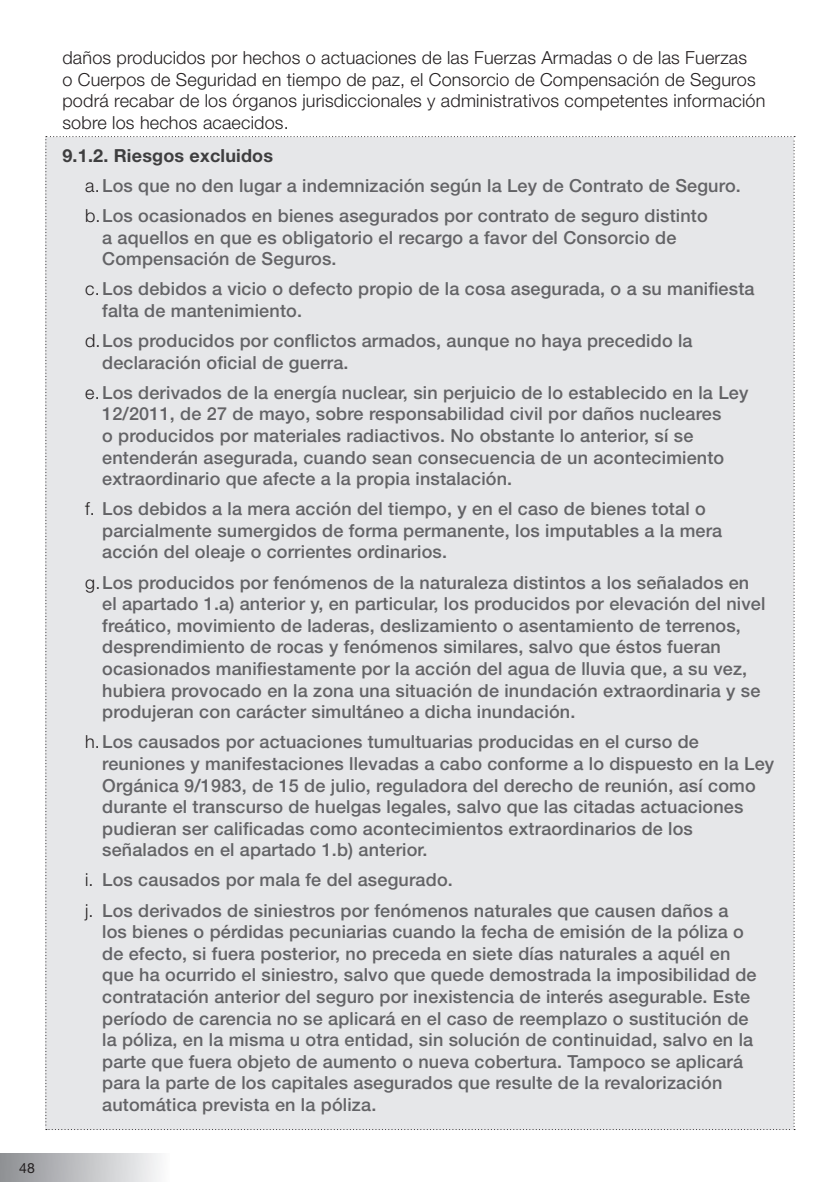
<style>
.page{position:relative;width:840px;height:1191px;background:#fff}
.page>*{position:absolute;margin:0;border:0;box-sizing:border-box;transform-origin:0 0}
.t1{font:500 18px/21.6px "Helvetica Neue LT Std";letter-spacing:.01em;color:#636366}
.t2{font:300 18px/21.6px "Helvetica Neue LT Std";letter-spacing:.01em;color:#231f20}
.subtítulo{font:700 18px "Helvetica Neue LT Std";letter-spacing:.01em;color:#3e3e3f}
.t3{font:14px "Helvetica Neue LT Std";color:#231f20}
.s1{font-weight:300;color:#231f20}
</style>
<div class="page">
<div style="left:0;top:1153px;width:169px;height:28px;background:linear-gradient(to right,#8d8f93,#f9fafb)"></div>
<div style="left:45px;top:136px;width:749px;height:994px;background:#e6e7e9"></div>
<p class="t3" style="left:19px;top:1159px;width:17px">48</p>
<p class="t2" style="left:62px;top:46px;width:704px">daños producidos por hechos o actuaciones de las Fuerzas Armadas o de las Fuerzas<br>o Cuerpos de Seguridad en tiempo de paz, el Consorcio de Compensación de Seguros podrá recabar de los órganos jurisdiccionales y administrativos competentes información sobre los hechos acaecidos.</p>
<p class="subtítulo" style="left:62px;top:144px;width:212px">9.1.2. Riesgos excluidos</p>
<p class="t1" style="left:85px;top:174px;width:657px"><span class="s1">a.</span>Los que no den lugar a indemnización según la Ley de Contrato de Seguro.</p>
<p class="t1" style="left:102px;top:204px;width:607px;text-indent:-17px"><span class="s1">b.</span>Los ocasionados en bienes asegurados por contrato de seguro distinto a aquellos en que es obligatorio el recargo a favor del Consorcio de<br>Compensación de Seguros.</p>
<p class="t1" style="left:102px;top:278px;width:653px;text-indent:-17px"><span class="s1">c.</span>Los debidos a vicio o defecto propio de la cosa asegurada, o a su manifiesta falta de mantenimiento.</p>
<p class="t1" style="left:102px;top:329px;width:591px;text-indent:-17px"><span class="s1">d.</span>Los producidos por conflictos armados, aunque no haya precedido la declaración oficial de guerra.</p>
<p class="t1" style="left:102px;top:381px;width:647px;text-indent:-17px"><span class="s1">e.</span>Los derivados de la energía nuclear, sin perjuicio de lo establecido en la Ley 12/2011, de 27 de mayo, sobre responsabilidad civil por daños nucleares<br>o producidos por materiales radiactivos. No obstante lo anterior, sí se entenderán asegurada, cuando sean consecuencia de un acontecimiento extraordinario que afecte a la propia instalación.</p>
<p class="t1" style="left:102px;top:498px;width:621px;text-indent:-17px"><span class="s1">f.</span> Los debidos a la mera acción del tiempo, y en el caso de bienes total o parcialmente sumergidos de forma permanente, los imputables a la mera acción del oleaje o corrientes ordinarios.</p>
<p class="t1" style="left:102px;top:571px;width:664px;text-indent:-17px"><span class="s1">g.</span>Los producidos por fenómenos de la naturaleza distintos a los señalados en el apartado 1.a) anterior y, en particular, los producidos por elevación del nivel freático, movimiento de laderas, deslizamiento o asentamiento de terrenos, desprendimiento de rocas y fenómenos similares, salvo que éstos fueran ocasionados manifiestamente por la acción del agua de lluvia que, a su vez, hubiera provocado en la zona una situación de inundación extraordinaria y se produjeran con carácter simultáneo a dicha inundación.</p>
<p class="t1" style="left:102px;top:731px;width:673px;text-indent:-17px"><span class="s1">h.</span>Los causados por actuaciones tumultuarias producidas en el curso de reuniones y manifestaciones llevadas a cabo conforme a lo dispuesto en la Ley Orgánica 9/1983, de 15 de julio, reguladora del derecho de reunión, así como durante el transcurso de huelgas legales, salvo que las citadas actuaciones pudieran ser calificadas como acontecimientos extraordinarios de los señalados en el apartado 1.b) anterior.</p>
<p class="t1" style="left:85px;top:869px;width:369px"><span class="s1">i.</span> Los causados por mala fe del asegurado.</p>
<p class="t1" style="left:102px;top:899px;width:655px;text-indent:-17px"><span class="s1">j.</span> Los derivados de siniestros por fenómenos naturales que causen daños a los bienes o pérdidas pecuniarias cuando la fecha de emisión de la póliza o de efecto, si fuera posterior, no preceda en siete días naturales a aquél en que ha ocurrido el siniestro, salvo que quede demostrada la imposibilidad de contratación anterior del seguro por inexistencia de interés asegurable. Este período de carencia no se aplicará en el caso de reemplazo o sustitución de la póliza, en la misma u otra entidad, sin solución de continuidad, salvo en la parte que fuera objeto de aumento o nueva cobertura. Tampoco se aplicará para la parte de los capitales asegurados que resulte de la revalorización automática prevista en la póliza.</p>
</div>
